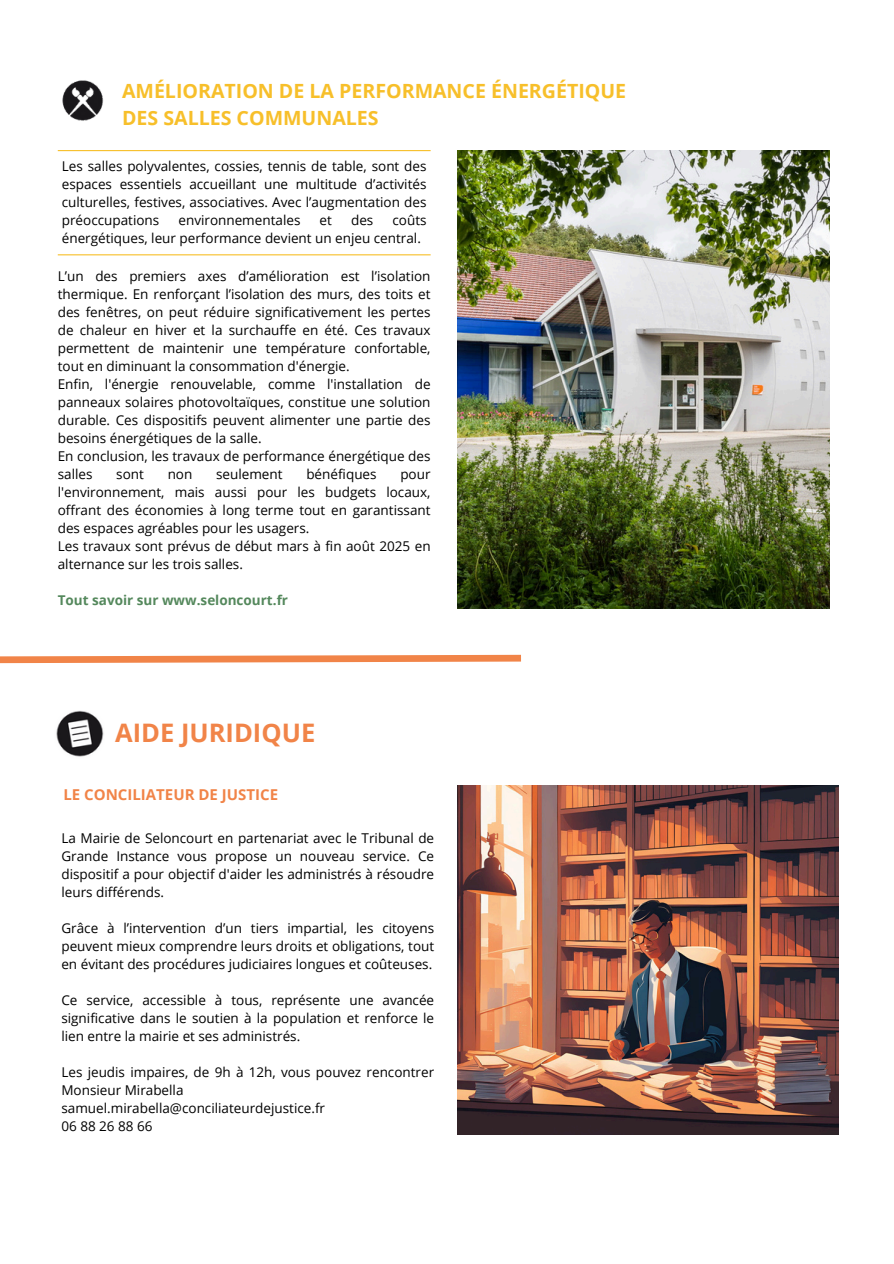
<style>
.page{position:relative;width:894px;height:1264px;background:#fff}
.page>*{position:absolute;margin:0;border:0;box-sizing:border-box;transform-origin:0 0}
.t1{font:700 25.5px "Open Sans";color:#f18448}
.t2{font:700 19.65px/27.2px "Open Sans";color:#f7bf2a}
.t3{font:700 15px "Open Sans";color:#f18448}
.t4{font:13.5px/18px "Open Sans";color:#000;text-align:justify}
.t5{font:700 13.5px "Open Sans";color:#54885c}
</style>
<div class="page">
<svg style="left:0;top:654px;width:521px;height:10px"></svg>
<hr style="left:58px;top:150px;width:372px;height:1px;background:#f7bf2a">
<hr style="left:58px;top:254px;width:372px;height:1px;background:#f7bf2a">
<img style="left:62px;top:79px;width:43px;height:43px;border-radius:50%">
<img style="left:457px;top:151px;width:372px;height:457px">
<img style="left:457px;top:785px;width:381px;height:349px">
<img style="left:56px;top:710px;width:48px;height:47px">
<p class="t2" style="left:122px;top:77px;width:505px">AMÉLIORATION DE LA PERFORMANCE ÉNERGÉTIQUE<br>DES SALLES COMMUNALES</p>
<p class="t4" style="left:62px;top:157px;width:366px">Les salles polyvalentes, cossies, tennis de table, sont des espaces essentiels accueillant une multitude d’activités culturelles, festives, associatives. Avec l’augmentation des préoccupations</p>
<p class="t4" style="left:62px;top:211px;width:366px;text-indent:330px">coûts énergétiques, leur performance devient un enjeu central.</p>
<p class="t4" style="left:178px;top:211px;width:123px">environnementales</p>
<p class="t4" style="left:319px;top:211px;width:14px">et</p>
<p class="t4" style="left:351px;top:211px;width:24px">des</p>
<p class="t4" style="left:58px;top:266px;width:374px">L’un des premiers axes d’amélioration est l’isolation thermique. En renforçant l’isolation des murs, des toits et des fenêtres, on peut réduire significativement les pertes de chaleur en hiver et la surchauffe en été. Ces travaux permettent de maintenir une température confortable, tout en diminuant la consommation d'énergie.</p>
<p class="t4" style="left:58px;top:374px;width:374px">Enfin, l'énergie renouvelable, comme l'installation de panneaux solaires photovoltaïques, constitue une solution durable. Ces dispositifs peuvent alimenter une partie des besoins énergétiques de la salle.</p>
<p class="t4" style="left:58px;top:446px;width:374px">En conclusion, les travaux de performance énergétique des salles</p>
<p class="t4" style="left:116px;top:464px;width:29px">sont</p>
<p class="t4" style="left:168px;top:464px;width:26px">non</p>
<p class="t4" style="left:216px;top:464px;width:68px">seulement</p>
<p class="t4" style="left:306px;top:464px;width:72px">bénéfiques</p>
<p class="t4" style="left:58px;top:464px;width:374px;text-indent:342px">pour l'environnement, mais aussi pour les budgets locaux, offrant des économies à long terme tout en garantissant des espaces agréables pour les usagers.</p>
<p class="t4" style="left:58px;top:536px;width:374px">Les travaux sont prévus de début mars à fin août 2025 en alternance sur les trois salles.</p>
<p class="t5" style="left:58px;top:590px;width:232px">Tout savoir sur www.seloncourt.fr</p>
<h4 class="t1" style="left:115px;top:715px;width:201px">AIDE JURIDIQUE</h4>
<p class="t3" style="left:63px;top:783px;width:216px">LE CONCILIATEUR DE JUSTICE</p>
<p class="t4" style="left:61px;top:828px;width:374px">La Mairie de Seloncourt en partenariat avec le Tribunal de Grande Instance vous propose un nouveau service. Ce dispositif a pour objectif d'aider les administrés à résoudre leurs différends.</p>
<p class="t4" style="left:61px;top:918px;width:374px">Grâce à l’intervention d’un tiers impartial, les citoyens peuvent mieux comprendre leurs droits et obligations, tout en évitant des procédures judiciaires longues et coûteuses.</p>
<h1 class="t4" style="left:61px;top:990px;width:374px">Ce service, accessible à tous, représente une avancée significative dans le soutien à la population et renforce le lien entre la mairie et ses administrés.</h1>
<h3 class="t4" style="left:61px;top:1062px;width:374px">Les jeudis impaires, de 9h à 12h, vous pouvez rencontrer<br>Monsieur Mirabella</h3>
<p class="t4" style="left:61px;top:1098px;width:265px">samuel.mirabella@conciliateurdejustice.fr</p>
<p class="t4" style="left:61px;top:1116px;width:93px">06 88 26 88 66</p>
</div>
